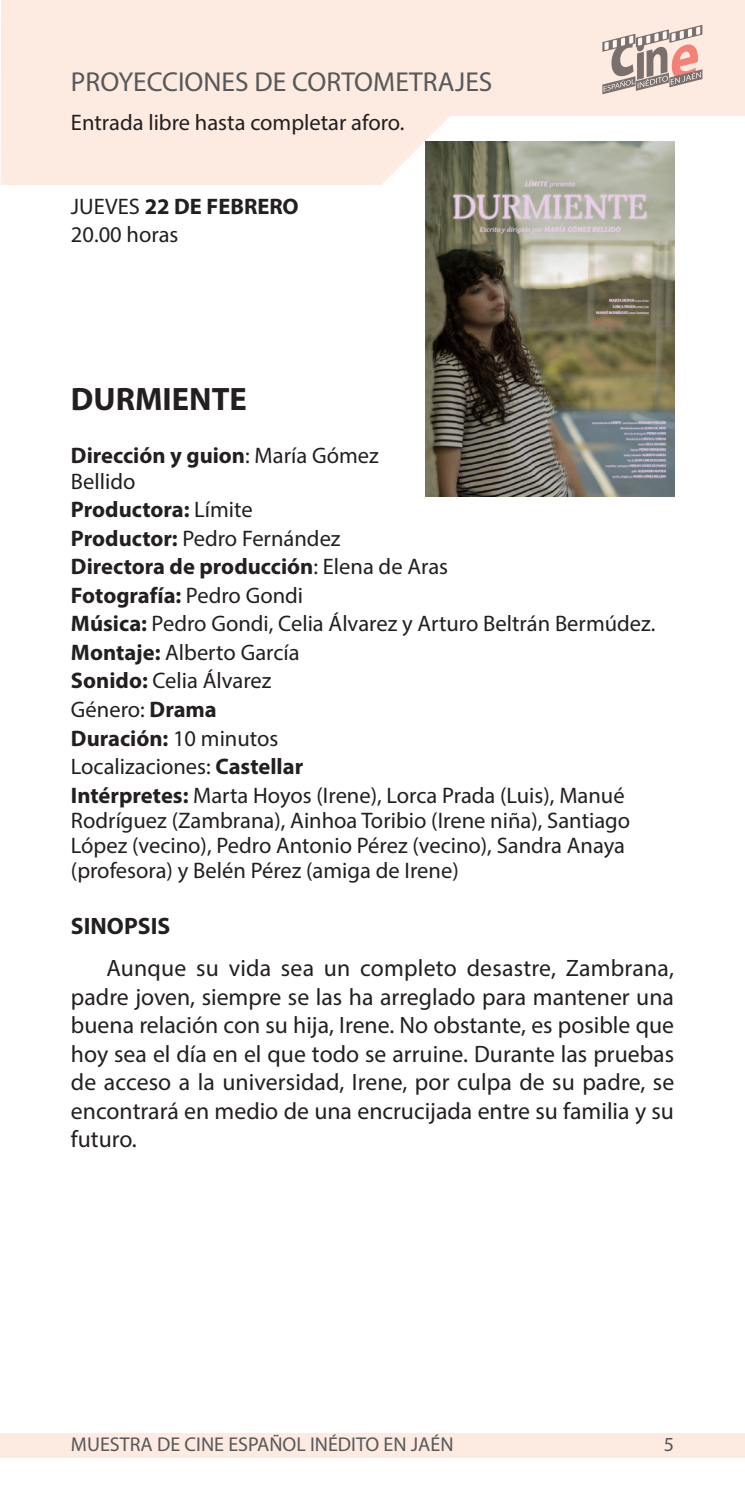
<style>
.page{position:relative;width:745px;height:1489px;background:#fff}
.page>*{position:absolute;margin:0;border:0;box-sizing:border-box;transform-origin:0 0}
.título_película{font:700 32.5px "Myriad Pro";color:#231f20}
.t1{font:27.5px "Myriad Pro";color:#57585a}
.Texto_presentacion{font:23.75px/28.5px "Myriad Pro";color:#231f20;text-align:justify}
.LADILLO_NEGRITA{font:700 23.75px "Myriad Pro";color:#231f20}
.datos_intro{font:22.5px/25px "Myriad Pro";color:#231f20}
.datos_intro-2{font:700 22.5px "Myriad Pro";color:#231f20}
.Ficha_Técnica{font:22.5px "Myriad Pro";color:#231f20}
.Ficha_Técnica-2{font:700 22.5px "Myriad Pro";color:#231f20}
.t2{font:20px "Myriad Pro";color:#57585a}
.s1{font-weight:400}
.s2{font-weight:700}
</style>
<div class="page">
<svg style="left:1px;top:0;width:743px;height:185px;fill:#fdeae1"></svg>
<div style="left:0;top:1433px;width:744px;height:24px;background:#fdeae1"></div>
<svg style="left:602px;top:25px;width:100px;height:69px"></svg>
<img style="left:425px;top:142px;width:248px;height:354px">
<p class="t1" style="left:71px;top:65px;width:422px">PROYECCIONES DE CORTOMETRAJES</p>
<p class="Ficha_Técnica" style="left:71px;top:109px;width:335px">Entrada libre hasta completar aforo.</p>
<p class="Ficha_Técnica-2" style="left:71px;top:192px;width:229px"><span class="s1">JUEVES</span> 22 DE FEBRERO</p>
<p class="Ficha_Técnica" style="left:71px;top:220px;width:109px">20.00 horas</p>
<p class="título_película" style="left:71px;top:378px;width:177px">DURMIENTE</p>
<p class="datos_intro" style="left:71px;top:443px;width:309px"><span class="s2">Dirección y guion</span>: María Gómez<br>Bellido</p>
<p class="datos_intro-2" style="left:71px;top:495px;width:183px">Productora: <span class="s1">Límite</span></p>
<p class="datos_intro" style="left:71px;top:525px;width:271px"><span class="s2">Productor:</span> Pedro Fernández</p>
<p class="datos_intro-2" style="left:71px;top:552px;width:378px">Directora de producción<span class="s1">: Elena de Aras</span></p>
<p class="datos_intro-2" style="left:71px;top:580px;width:233px">Fotografía: <span class="s1">Pedro Gondi</span></p>
<p class="datos_intro" style="left:71px;top:611px;width:585px"><span class="s2">Música:</span> Pedro Gondi, Celia Álvarez y Arturo Beltrán Bermúdez.</p>
<p class="datos_intro" style="left:71px;top:639px;width:230px"><span class="s2">Montaje:</span> Alberto García</p>
<p class="datos_intro" style="left:71px;top:668px;width:202px"><span class="s2">Sonido:</span> Celia Álvarez</p>
<p class="datos_intro" style="left:71px;top:696px;width:147px">Género: <span class="s2">Drama</span></p>
<p class="datos_intro-2" style="left:71px;top:723px;width:209px">Duración: <span class="s1">10 minutos</span></p>
<p class="datos_intro" style="left:71px;top:753px;width:234px">Localizaciones: <span class="s2">Castellar</span></p>
<p class="datos_intro" style="left:71px;top:782px;width:560px"><span class="s2">Intérpretes:</span> Marta Hoyos (Irene), Lorca Prada (Luis), Manué Rodríguez (Zambrana), Ainhoa Toribio (Irene niña), Santiago López (vecino), Pedro Antonio Pérez (vecino), Sandra Anaya (profesora) y Belén Pérez (amiga de Irene)</p>
<p class="LADILLO_NEGRITA" style="left:71px;top:910px;width:101px">SINOPSIS</p>
<p class="Texto_presentacion" style="left:71px;top:953px;width:604px;text-indent:35px">Aunque su vida sea un completo desastre, Zambrana, padre joven, siempre se las ha arreglado para mantener una buena relación con su hija, Irene. No obstante, es posible que hoy sea el día en el que todo se arruine. Durante las pruebas de acceso a la universidad, Irene, por culpa de su padre, se encontrará en medio de una encrucijada entre su familia y su futuro.</p>
<p class="t2" style="left:71px;top:1431px;width:384px">MUESTRA DE CINE ESPAÑOL INÉDITO EN JAÉN</p>
<p class="t2" style="left:663px;top:1431px;width:12px">5</p>
</div>
